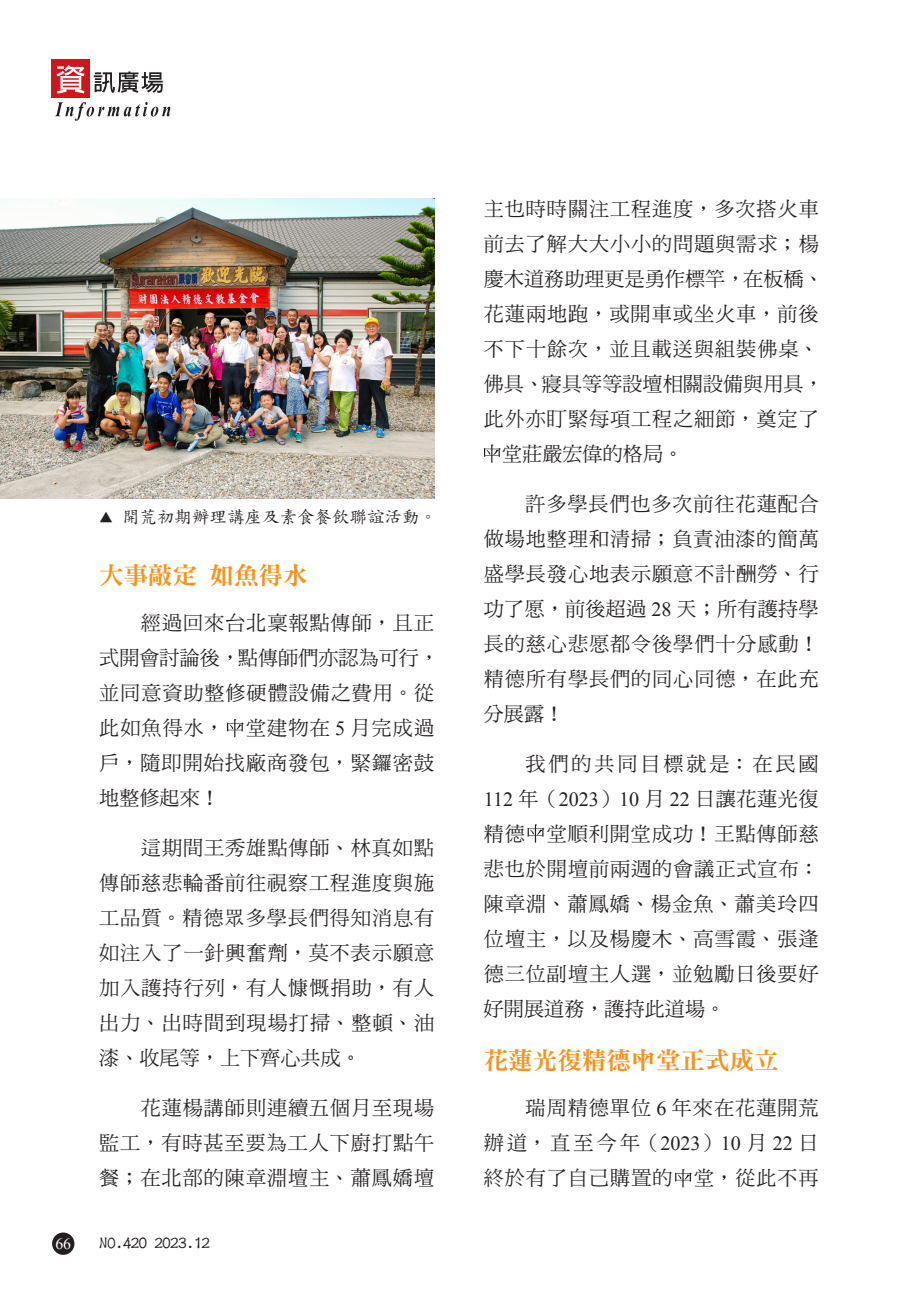
<style>
.page{position:relative;width:918px;height:1290px;background:#fff}
.page>*{position:absolute;margin:0;border:0;box-sizing:border-box;transform-origin:0 0}
._03_內文樣式{font:24.5px "DF Ming Std W9";color:#f7931d}
._03_內文樣式-2{font:20.12px/35px "DF Ming Std W5";letter-spacing:.045em;color:#231f20;text-align:justify}
._03_內文樣式-3{font:20.12px "DF Ming Std W5";color:#231f20}
.照片說明{font:17.5px "DF Kai Shu Std W5";color:#231f20}
.t1{font:700 17.5px "AR Li Shu B5";letter-spacing:-.05em;color:#231f20}
.t2{font:15.75px "Times New Roman";color:#fff}
.s1{font-size:14px}
.s2{font-family:"Times New Roman"}
</style>
<div class="page">
<div style="left:52px;top:1232px;width:22px;height:23px;background:#231f20;border-radius:50%"></div>
<div style="left:51px;top:60px;width:39px;height:38px;background:#cf151d"></div>
<svg style="left:57px;top:65px;width:28px;height:29px"></svg>
<svg style="left:94px;top:71px;width:69px;height:22px"></svg>
<svg style="left:55px;top:102px;width:115px;height:19px"></svg>
<svg style="left:227px;top:719px;width:17px;height:18px"></svg>
<svg style="left:484px;top:444px;width:16px;height:19px"></svg>
<svg style="left:527px;top:824px;width:17px;height:18px"></svg>
<svg style="left:633px;top:1049px;width:20px;height:22px"></svg>
<svg style="left:675px;top:1169px;width:17px;height:18px"></svg>
<img style="left:0;top:198px;width:434px;height:301px">
<p class="照片說明" style="left:99px;top:507px;width:339px"><span class="s1">▲</span> 開荒初期辦理講座及素食餐飲聯誼活動。</p>
<p class="_03_內文樣式" style="left:99px;top:562px;width:210px">大事敲定 如魚得水</p>
<p class="_03_內文樣式-2" style="left:99px;top:605px;width:341px;text-align:left;text-indent:42px">經過回來台北稟報點傳師，且正式開會討論後，點傳師們亦認為可行，並同意資助整修硬體設備之費用。從此如魚得水， 堂建物在 <span class="s2">5</span> 月完成過戶，隨即開始找廠商發包，緊鑼密鼓地整修起來！</p>
<p class="_03_內文樣式-2" style="left:99px;top:830px;width:336px;text-indent:42px">這期間王秀雄點傳師、林真如點傳師慈悲輪番前往視察工程進度與施工品質。精德眾多學長們得知消息有如注入了一針興奮劑，莫不表示願意加入護持行列，有人慷慨捐助，有人出力、出時間到現場打掃、整頓、油漆、收尾等，上下齊心共成。</p>
<p class="_03_內文樣式-2" style="left:99px;top:1090px;width:336px;text-indent:42px">花蓮楊講師則連續五個月至現場監工，有時甚至要為工人下廚打點午餐；在北部的陳章淵壇主、蕭鳳嬌壇</p>
<p class="t2" style="left:55px;top:1233px;width:17px">66</p>
<p class="t1" style="left:99px;top:1233px;width:113px">NO.420 2023.12</p>
<p class="_03_內文樣式-2" style="left:484px;top:191px;width:336px">主也時時關注工程進度，多次搭火車</p>
<p class="_03_內文樣式-2" style="left:484px;top:226px;width:336px">前去了解大大小小的問題與需求；楊</p>
<p class="_03_內文樣式-3" style="left:484px;top:268px;width:341px">慶木道務助理更是勇作標竿，在板橋、</p>
<p class="_03_內文樣式-2" style="left:484px;top:296px;width:336px">花蓮兩地跑，或開車或坐火車，前後</p>
<p class="_03_內文樣式-2" style="left:484px;top:331px;width:336px">不下十餘次，並且載送與組裝佛桌、</p>
<p class="_03_內文樣式-3" style="left:484px;top:373px;width:341px">佛具、寢具等等設壇相關設備與用具，</p>
<p class="_03_內文樣式-2" style="left:484px;top:401px;width:336px">此外亦盯緊每項工程之細節，奠定了</p>
<p class="_03_內文樣式-3" style="left:502px;top:443px;width:183px">堂莊嚴宏偉的格局。</p>
<p class="_03_內文樣式-2" style="left:484px;top:486px;width:336px;text-indent:42px">許多學長們也多次前往花蓮配合做場地整理和清掃；負責油漆的簡萬盛學長發心地表示願意不計酬勞、行功了愿，前後超過 <span class="s2">28</span> 天；所有護持學長的慈心悲愿都令後學們十分感動！精德所有學長們的同心同德，在此充分展露！</p>
<p class="_03_內文樣式-2" style="left:484px;top:745px;width:336px;text-indent:42px">我們的共同目標就是：在民國<span class="s2">112</span> 年（<span class="s2">2023</span>）<span class="s2">10</span> 月 <span class="s2">22</span> 日讓花蓮光復精德 堂順利開堂成功！王點傳師慈悲也於開壇前兩週的會議正式宣布：陳章淵、蕭鳳嬌、楊金魚、蕭美玲四位壇主，以及楊慶木、高雪霞、張逢德三位副壇主人選，並勉勵日後要好好開展道務，護持此道場。</p>
<p class="_03_內文樣式" style="left:484px;top:1047px;width:296px">花蓮光復精德 堂正式成立</p>
<p class="_03_內文樣式-2" style="left:484px;top:1090px;width:336px;text-indent:42px">瑞周精德單位 <span class="s2">6</span> 年來在花蓮開荒辦道，直至今年（<span class="s2">2023</span>）<span class="s2">10</span> 月 <span class="s2">22</span> 日終於有了自己購置的 堂，從此不再</p>
</div>
